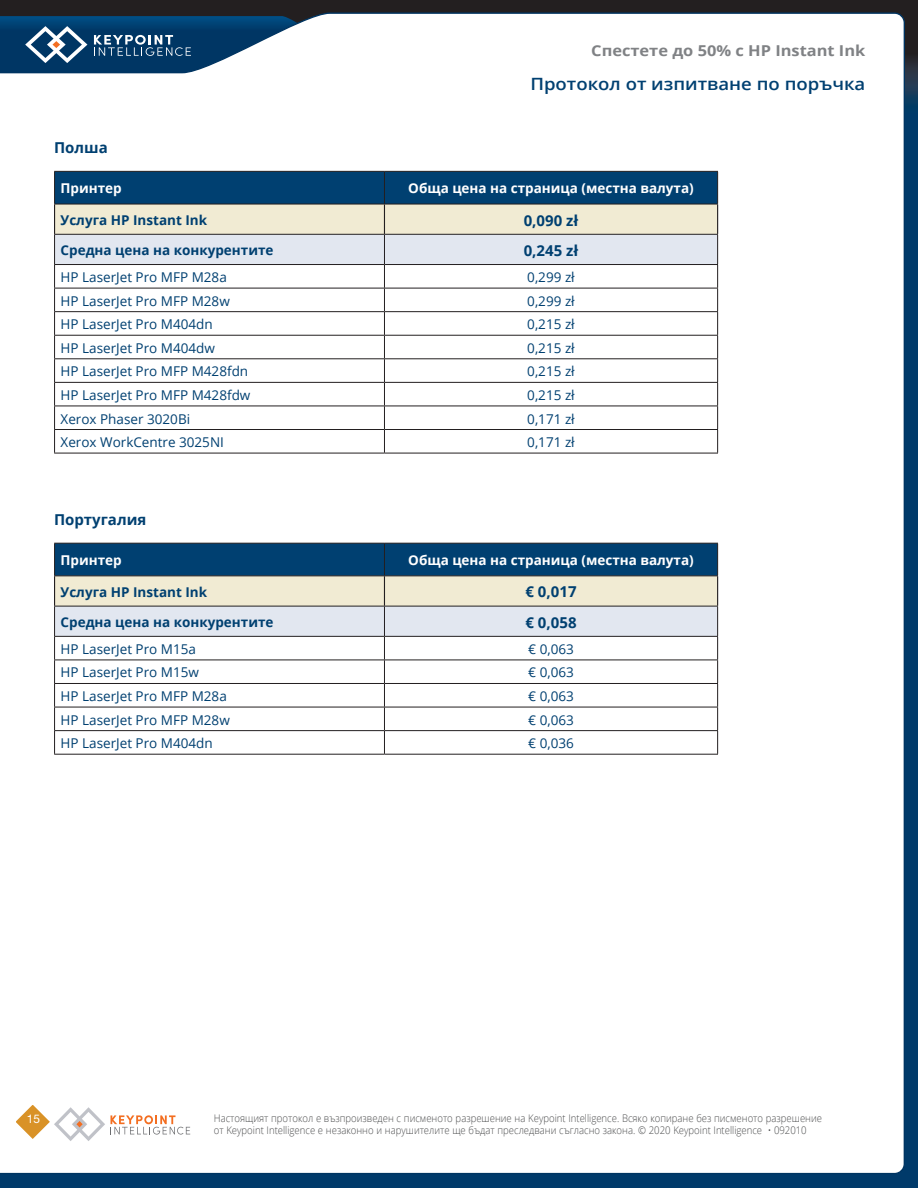
<style>
.page{position:relative;width:918px;height:1188px;background:#fff}
.page>*{position:absolute;margin:0;border:0;box-sizing:border-box;transform-origin:0 0}
.t1{font:600 16.95px "Open Sans";color:#004071;scale:1.09 1}
.t2{font:700 15px "Open Sans";color:#004071}
.t3{font:700 15px "Open Sans";color:#808285;scale:1.09 1}
.t4{font:13.5px "Open Sans";color:#004071}
.t5{font:700 13.5px "Open Sans";color:#004071}
.t6{font:700 13.5px "Open Sans";color:#fff}
.t7{font:11.85px "Helvetica Neue LT Pro";color:#fff}
.t8{font:300 10.5px/12px "Open Sans";color:#4b4c4d;scale:.91 1}
</style>
<div class="page">
<div style="left:0;top:60px;width:918px;height:1128px;background:#003a6a"></div>
<div style="left:0;top:0;width:918px;height:72px;background:#231f20"></div>
<svg style="left:906px;top:58px;width:12px;height:42px"></svg>
<div style="left:0;top:12px;width:906px;height:1161px;background:#fff"></div>
<svg style="left:0;top:16px;width:353px;height:69px;background:#7292ac"></svg>
<svg style="left:9px;top:1098px;width:181px;height:47px;background:#f5ece3"></svg>
<svg style="left:54px;top:171px;width:664px;height:282px;background:#d4dbdf"></svg>
<hr style="left:54px;top:453px;width:330px;height:1px;background:#231f20">
<hr style="left:384px;top:453px;width:334px;height:1px;background:#231f20">
<hr style="left:54px;top:204px;width:330px;height:1px;background:#231f20">
<hr style="left:384px;top:204px;width:334px;height:1px;background:#231f20">
<svg style="left:54px;top:543px;width:664px;height:211px;background:#cad3d8"></svg>
<hr style="left:54px;top:754px;width:330px;height:1px;background:#231f20">
<hr style="left:384px;top:754px;width:334px;height:1px;background:#231f20">
<hr style="left:54px;top:575px;width:330px;height:1px;background:#231f20">
<hr style="left:384px;top:575px;width:334px;height:1px;background:#231f20">
<p class="t3" style="left:591px;top:40px;width:253px">Спестете до 50% с HP Instant Ink</p>
<p class="t1" style="left:530px;top:72px;width:309px">Протокол от изпитване по поръчка</p>
<p class="t2" style="left:54px;top:137px;width:55px">Полша</p>
<p class="t6" style="left:61px;top:179px;width:63px">Принтер</p>
<p class="t6" style="left:408px;top:179px;width:287px">Обща цена на страница (местна валута)</p>
<p class="t5" style="left:61px;top:211px;width:148px">Услуга HP Instant Ink</p>
<p class="t2" style="left:524px;top:210px;width:56px">0,090 zł</p>
<p class="t5" style="left:61px;top:241px;width:214px">Средна цена на конкурентите</p>
<p class="t2" style="left:524px;top:240px;width:56px">0,245 zł</p>
<p class="t4" style="left:61px;top:268px;width:168px">HP LaserJet Pro MFP M28a</p>
<p class="t4" style="left:527px;top:268px;width:49px">0,299 zł</p>
<p class="t4" style="left:61px;top:292px;width:171px">HP LaserJet Pro MFP M28w</p>
<p class="t4" style="left:527px;top:292px;width:49px">0,299 zł</p>
<p class="t4" style="left:61px;top:315px;width:154px">HP LaserJet Pro M404dn</p>
<p class="t4" style="left:527px;top:315px;width:49px">0,215 zł</p>
<p class="t4" style="left:61px;top:339px;width:156px">HP LaserJet Pro M404dw</p>
<p class="t4" style="left:527px;top:339px;width:49px">0,215 zł</p>
<p class="t4" style="left:61px;top:362px;width:189px">HP LaserJet Pro MFP M428fdn</p>
<p class="t4" style="left:527px;top:362px;width:49px">0,215 zł</p>
<p class="t4" style="left:61px;top:386px;width:191px">HP LaserJet Pro MFP M428fdw</p>
<p class="t4" style="left:527px;top:386px;width:49px">0,215 zł</p>
<p class="t4" style="left:61px;top:409px;width:131px">Xerox Phaser 3020Bi</p>
<p class="t4" style="left:527px;top:409px;width:49px">0,171 zł</p>
<p class="t4" style="left:61px;top:433px;width:165px">Xerox WorkCentre 3025NI</p>
<p class="t4" style="left:527px;top:433px;width:49px">0,171 zł</p>
<p class="t2" style="left:54px;top:509px;width:94px">Португалия</p>
<p class="t6" style="left:61px;top:551px;width:63px">Принтер</p>
<p class="t6" style="left:408px;top:551px;width:287px">Обща цена на страница (местна валута)</p>
<p class="t5" style="left:61px;top:582px;width:148px">Услуга HP Instant Ink</p>
<p class="t2" style="left:526px;top:581px;width:53px">€ 0,017</p>
<p class="t5" style="left:61px;top:613px;width:214px">Средна цена на конкурентите</p>
<p class="t2" style="left:526px;top:612px;width:53px">€ 0,058</p>
<p class="t4" style="left:61px;top:640px;width:137px">HP LaserJet Pro M15a</p>
<p class="t4" style="left:528px;top:640px;width:47px">€ 0,063</p>
<p class="t4" style="left:61px;top:663px;width:140px">HP LaserJet Pro M15w</p>
<p class="t4" style="left:528px;top:663px;width:47px">€ 0,063</p>
<p class="t4" style="left:61px;top:687px;width:168px">HP LaserJet Pro MFP M28a</p>
<p class="t4" style="left:528px;top:687px;width:47px">€ 0,063</p>
<p class="t4" style="left:61px;top:710px;width:171px">HP LaserJet Pro MFP M28w</p>
<p class="t4" style="left:528px;top:710px;width:47px">€ 0,063</p>
<p class="t4" style="left:61px;top:734px;width:154px">HP LaserJet Pro M404dn</p>
<p class="t4" style="left:528px;top:734px;width:47px">€ 0,036</p>
<p class="t7" style="left:27px;top:1111px;width:15px">15</p>
<p class="t8" style="left:214px;top:1112px;width:670px">Настоящият протокол е възпроизведен с писменото разрешение на Keypoint Intelligence. Всяко копиране без писменото разрешение от Keypoint Intelligence е незаконно и нарушителите ще бъдат преследвани съгласно закона. © 2020 Keypoint Intelligence • 092010</p>
</div>
